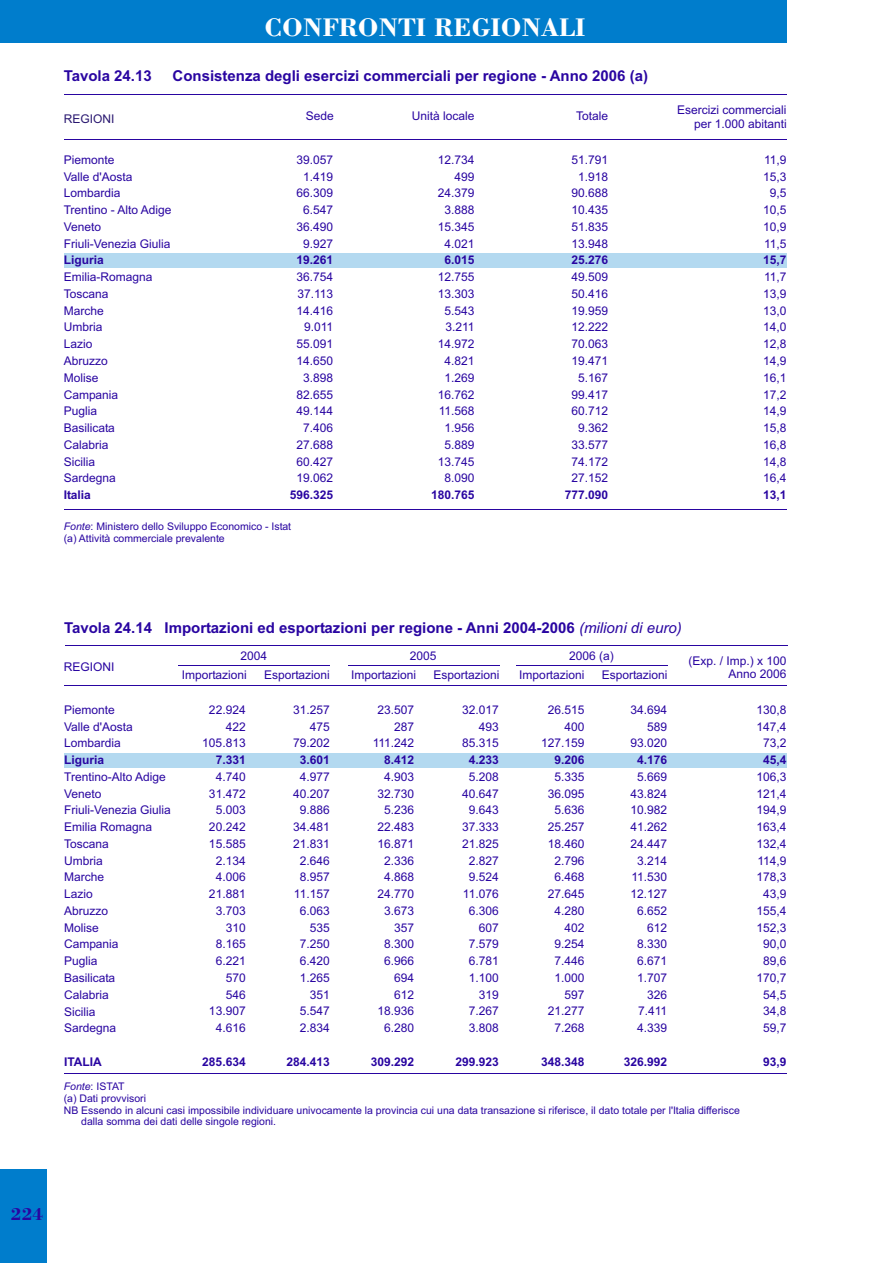
<style>
.page{position:relative;width:894px;height:1263px;background:#fff}
.page>*{position:absolute;margin:0;border:0;box-sizing:border-box;transform-origin:0 0}
.t1{font:27px "Bodoni Bd BT";color:#fff}
.t2{font:18px "Bodoni Bd BT";color:#2905a1}
.t3{font:700 15px "Arial";color:#2905a1}
.t4{font:12px/16.8px "Arial";color:#2905a1;text-align:right}
.t5{font:700 12px "Arial";color:#2905a1}
.t6{font:12px "Arial";color:#291770}
.t7{font:10.5px/11.7px "Arial";color:#2905a1}
.s1{font-style:italic}
.s2{font-weight:400;font-style:italic}
</style>
<div class="page">
<div style="left:0;top:0;width:787px;height:43px;background:#007dcc"></div>
<div style="left:0;top:1169px;width:47px;height:94px;background:#007dcc"></div>
<div style="left:64px;top:253px;width:723px;height:15px;background:#b3d9f0"></div>
<hr style="left:64px;top:94px;width:723px;height:1px;background:#2905a1">
<hr style="left:64px;top:140px;width:723px;height:1px;background:#2905a1">
<hr style="left:64px;top:509px;width:723px;height:1px;background:#2905a1">
<div style="left:64px;top:753px;width:723px;height:15px;background:#b3d9f0"></div>
<hr style="left:65px;top:646px;width:723px;height:1px;background:#2905a1">
<hr style="left:64px;top:685px;width:723px;height:1px;background:#2905a1">
<hr style="left:64px;top:1073px;width:723px;height:1px;background:#2905a1">
<hr style="left:178px;top:665px;width:152px;height:1px;background:#2905a1">
<hr style="left:348px;top:665px;width:151px;height:1px;background:#2905a1">
<hr style="left:516px;top:665px;width:151px;height:1px;background:#2905a1">
<h1 class="t1" style="left:265px;top:16px;width:323px">CONFRONTI REGIONALI</h1>
<p class="t3" style="left:64px;top:70px;width:90px">Tavola 24.13</p>
<p class="t3" style="left:173px;top:70px;width:477px">Consistenza degli esercizi commerciali per regione - Anno 2006 (a)</p>
<p class="t6" style="left:64px;top:114px;width:52px">REGIONI</p>
<p class="t4" style="left:64px;top:152px;width:109px;text-align:left">Piemonte<br>Valle d'Aosta<br>Lombardia<br>Trentino - Alto Adige<br>Veneto<br>Friuli-Venezia Giulia</p>
<p class="t5" style="left:64px;top:256px;width:42px">Liguria</p>
<p class="t4" style="left:64px;top:270px;width:90px;text-align:left">Emilia-Romagna<br>Toscana<br>Marche<br>Umbria<br>Lazio<br>Abruzzo<br>Molise<br>Campania<br>Puglia<br>Basilicata<br>Calabria<br>Sicilia<br>Sardegna</p>
<p class="t5" style="left:64px;top:490px;width:29px">Italia</p>
<p class="t4" style="left:306px;top:108px;width:30px">Sede</p>
<p class="t4" style="left:412px;top:108px;width:64px">Unità locale</p>
<p class="t4" style="left:576px;top:108px;width:33px">Totale</p>
<p class="t4" style="left:677px;top:104px;width:111px;line-height:13.4px">Esercizi commerciali per 1.000 abitanti</p>
<p class="t4" style="left:297px;top:152px;width:38px;text-align:center">39.057<br>1.419<br>66.309<br>6.547<br>36.490<br>9.927</p>
<p class="t5" style="left:297px;top:256px;width:38px">19.261</p>
<p class="t4" style="left:297px;top:270px;width:38px">36.754<br>37.113<br>14.416<br>9.011<br>55.091<br>14.650<br>3.898<br>82.655<br>49.144<br>7.406<br>27.688<br>60.427<br>19.062</p>
<p class="t5" style="left:290px;top:490px;width:45px">596.325</p>
<p class="t4" style="left:438px;top:152px;width:38px">12.734<br>499<br>24.379<br>3.888<br>15.345<br>4.021</p>
<p class="t5" style="left:445px;top:256px;width:32px">6.015</p>
<p class="t4" style="left:438px;top:270px;width:38px">12.755<br>13.303<br>5.543<br>3.211<br>14.972<br>4.821<br>1.269<br>16.762<br>11.568<br>1.956<br>5.889<br>13.745<br>8.090</p>
<p class="t5" style="left:431px;top:490px;width:45px">180.765</p>
<p class="t4" style="left:571px;top:152px;width:38px;text-align:center">51.791<br>1.918<br>90.688<br>10.435<br>51.835<br>13.948</p>
<p class="t5" style="left:571px;top:256px;width:38px">25.276</p>
<p class="t4" style="left:571px;top:270px;width:38px;text-align:center">49.509<br>50.416<br>19.959<br>12.222<br>70.063<br>19.471<br>5.167<br>99.417<br>60.712<br>9.362<br>33.577<br>74.172<br>27.152</p>
<p class="t5" style="left:565px;top:490px;width:45px">777.090</p>
<p class="t4" style="left:763px;top:152px;width:25px;text-align:center">11,9<br>15,3<br>9,5<br>10,5<br>10,9<br>11,5</p>
<p class="t5" style="left:763px;top:256px;width:25px">15,7</p>
<p class="t4" style="left:763px;top:270px;width:25px;text-align:justify">11,7<br>13,9<br>13,0<br>14,0<br>12,8<br>14,9<br>16,1<br>17,2<br>14,9<br>15,8<br>16,8<br>14,8<br>16,4</p>
<p class="t5" style="left:763px;top:490px;width:25px">13,1</p>
<p class="t7" style="left:64px;top:522px;width:229px"><span class="s1">Fonte</span>: Ministero dello Sviluppo Economico - Istat (a) Attività commerciale prevalente</p>
<p class="t3" style="left:64px;top:622px;width:619px">Tavola 24.14 Importazioni ed esportazioni per regione - Anni 2004-2006 <span class="s2">(milioni di euro)</span></p>
<p class="t4" style="left:351px;top:667px;width:67px">Importazioni</p>
<p class="t4" style="left:434px;top:667px;width:67px">Esportazioni</p>
<p class="t4" style="left:569px;top:648px;width:46px">2006 (a)</p>
<p class="t4" style="left:689px;top:655px;width:100px;line-height:13.4px">(Exp. / Imp.) x 100<br>Anno 2006</p>
<p class="t4" style="left:410px;top:648px;width:28px">2005</p>
<p class="t4" style="left:240px;top:648px;width:28px">2004</p>
<p class="t4" style="left:64px;top:660px;width:52px">REGIONI</p>
<p class="t4" style="left:64px;top:702px;width:70px;text-align:left">Piemonte<br>Valle d'Aosta<br>Lombardia</p>
<p class="t5" style="left:64px;top:755px;width:42px">Liguria</p>
<p class="t4" style="left:64px;top:769px;width:108px;text-align:left">Trentino-Alto Adige<br>Veneto<br>Friuli-Venezia Giulia<br>Emilia Romagna<br>Toscana<br>Umbria<br>Marche<br>Lazio<br>Abruzzo<br>Molise<br>Campania<br>Puglia<br>Basilicata<br>Calabria<br>Sicilia<br>Sardegna</p>
<p class="t5" style="left:64px;top:1057px;width:39px">ITALIA</p>
<p class="t7" style="left:64px;top:1081px;width:62px"><span class="s1">Fonte</span>: ISTAT</p>
<p class="t7" style="left:64px;top:1093px;width:84px">(a) Dati provvisori</p>
<p class="t7" style="left:64px;top:1105px;width:678px">NB Essendo in alcuni casi impossibile individuare univocamente la provincia cui una data transazione si riferisce, il dato totale per l'Italia differisce</p>
<p class="t7" style="left:81px;top:1117px;width:196px">dalla somma dei dati delle singole regioni.</p>
<p class="t4" style="left:519px;top:667px;width:67px">Importazioni</p>
<p class="t4" style="left:602px;top:667px;width:67px">Esportazioni</p>
<p class="t4" style="left:182px;top:667px;width:67px">Importazioni</p>
<p class="t4" style="left:264px;top:667px;width:67px">Esportazioni</p>
<p class="t4" style="left:202px;top:702px;width:45px">22.924<br>422<br>105.813</p>
<p class="t5" style="left:216px;top:755px;width:32px">7.331</p>
<p class="t4" style="left:209px;top:769px;width:38px">4.740<br>31.472<br>5.003<br>20.242<br>15.585<br>2.134<br>4.006<br>21.881<br>3.703<br>310<br>8.165<br>6.221<br>570<br>546<br>13.907<br>4.616</p>
<p class="t5" style="left:202px;top:1057px;width:45px">285.634</p>
<p class="t4" style="left:293px;top:702px;width:38px">31.257<br>475<br>79.202</p>
<p class="t5" style="left:300px;top:755px;width:32px">3.601</p>
<p class="t4" style="left:293px;top:769px;width:38px">4.977<br>40.207<br>9.886<br>34.481<br>21.831<br>2.646<br>8.957<br>11.157<br>6.063<br>535<br>7.250<br>6.420<br>1.265<br>351<br>5.547<br>2.834</p>
<p class="t5" style="left:286px;top:1057px;width:45px">284.413</p>
<p class="t4" style="left:373px;top:702px;width:43px">23.507<br>287<br>111.242</p>
<p class="t5" style="left:384px;top:755px;width:32px">8.412</p>
<p class="t4" style="left:378px;top:769px;width:38px">4.903<br>32.730<br>5.236<br>22.483<br>16.871<br>2.336<br>4.868<br>24.770<br>3.673<br>357<br>8.300<br>6.966<br>694<br>612<br>18.936<br>6.280</p>
<p class="t5" style="left:371px;top:1057px;width:45px">309.292</p>
<p class="t4" style="left:462px;top:702px;width:38px">32.017<br>493<br>85.315</p>
<p class="t5" style="left:469px;top:755px;width:32px">4.233</p>
<p class="t4" style="left:462px;top:769px;width:38px">5.208<br>40.647<br>9.643<br>37.333<br>21.825<br>2.827<br>9.524<br>11.076<br>6.306<br>607<br>7.579<br>6.781<br>1.100<br>319<br>7.267<br>3.808</p>
<p class="t5" style="left:455px;top:1057px;width:45px">299.923</p>
<p class="t4" style="left:541px;top:702px;width:45px">26.515<br>400<br>127.159</p>
<p class="t5" style="left:554px;top:755px;width:32px">9.206</p>
<p class="t4" style="left:548px;top:769px;width:38px">5.335<br>36.095<br>5.636<br>25.257<br>18.460<br>2.796<br>6.468<br>27.645<br>4.280<br>402<br>9.254<br>7.446<br>1.000<br>597<br>21.277<br>7.268</p>
<p class="t5" style="left:541px;top:1057px;width:45px">348.348</p>
<p class="t4" style="left:631px;top:702px;width:38px">34.694<br>589<br>93.020</p>
<p class="t5" style="left:637px;top:755px;width:32px">4.176</p>
<p class="t4" style="left:631px;top:769px;width:38px">5.669<br>43.824<br>10.982<br>41.262<br>24.447<br>3.214<br>11.530<br>12.127<br>6.652<br>612<br>8.330<br>6.671<br>1.707<br>326<br>7.411<br>4.339</p>
<p class="t5" style="left:624px;top:1057px;width:45px">326.992</p>
<p class="t4" style="left:757px;top:702px;width:32px;text-align:center">130,8<br>147,4<br>73,2</p>
<p class="t5" style="left:763px;top:755px;width:25px">45,4</p>
<p class="t4" style="left:757px;top:769px;width:32px;text-align:center">106,3<br>121,4<br>194,9<br>163,4<br>132,4<br>114,9<br>178,3<br>43,9<br>155,4<br>152,3<br>90,0<br>89,6<br>170,7<br>54,5<br>34,8<br>59,7</p>
<p class="t5" style="left:763px;top:1057px;width:25px">93,9</p>
<h2 class="t2" style="left:11px;top:1207px;width:34px">224</h2>
</div>
